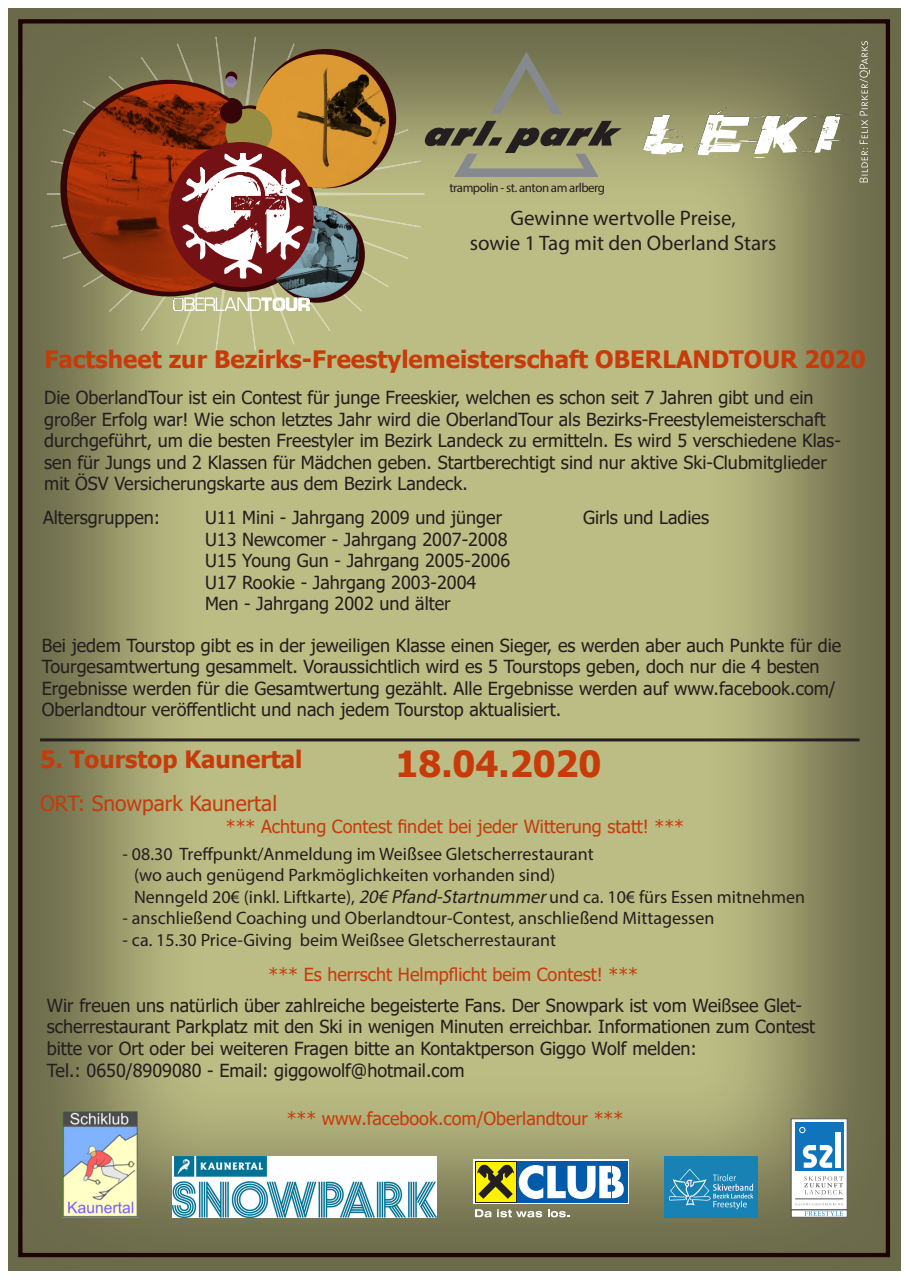
<style>
.page{position:relative;width:910px;height:1280px;background:#fff}
.page>*{position:absolute;margin:0;border:0;box-sizing:border-box;transform-origin:0 0}
.t1{font:700 36px "Tahoma";color:#c73b0b}
.t2{font:700 24px "Tahoma";color:#c73b0b}
.t3{font:21px "Myriad Pro";color:#231f20}
.t4{font:21px "Tahoma";color:#c73b0b}
.t5{font:18px/21.6px "Tahoma";color:#231f20}
.t6{font:18px "Myriad Pro";color:#231f20}
.t7{font:18px "Tahoma";color:#c73b0b}
.t8{font:12.9px "Myriad Pro";letter-spacing:-.035em;color:#231f20}
.s1{font-style:italic;font-size:19.05px}
</style>
<div class="page">
<div style="left:8px;top:8px;width:894px;height:1264px;background:#6b6a4a"></div>
<div style="left:14px;top:15px;width:876px;height:1244px;background:#231f20;opacity:.5"></div>
<svg style="left:860px;top:41px;width:10px;height:141px"></svg>
<svg style="left:46px;top:35px;width:379px;height:318px"></svg>
<svg style="left:60px;top:49px;width:336px;height:254px"></svg>
<img style="left:255px;top:54px;width:134px;height:134px">
<img style="left:309px;top:206px;width:50px;height:92px">
<svg style="left:225px;top:76px;width:11px;height:11px"></svg>
<img style="left:68px;top:84px;width:207px;height:208px">
<div style="left:225px;top:108px;width:47px;height:47px;background:#978e43;border-radius:50%"></div>
<div style="left:169px;top:142px;width:145px;height:145px;background:#731115;border-radius:50%"></div>
<div style="left:220px;top:101px;width:22px;height:23px;background:#350608;border-radius:50%"></div>
<img style="left:173px;top:154px;width:136px;height:156px">
<div style="left:791px;top:1118px;width:56px;height:92px;background:#fff;border:1px solid #57585a"></div>
<div style="left:795px;top:1123px;width:48px;height:48px;background:#1074bc"></div>
<svg style="left:803px;top:1145px;width:29px;height:23px"></svg>
<div style="left:835px;top:1133px;width:5px;height:35px;background:#fff"></div>
<svg style="left:795px;top:1203px;width:48px;height:2px"></svg>
<hr style="left:795px;top:1198px;width:48px;height:1px;background:#57585a">
<svg style="left:799px;top:1127px;width:6px;height:6px"></svg>
<svg style="left:804px;top:1176px;width:39px;height:18px"></svg>
<div style="left:791px;top:1210px;width:56px;height:7px;background:#fff"></div>
<svg style="left:805px;top:1211px;width:38px;height:5px"></svg>
<img style="left:665px;top:1157px;width:93px;height:60px">
<hr style="left:40px;top:738px;width:820px;height:3px;background:#231f20">
<svg style="left:474px;top:1160px;width:155px;height:44px"></svg>
<div style="left:475px;top:1161px;width:153px;height:41px;background:#015aaa"></div>
<div style="left:475px;top:1161px;width:42px;height:41px;background:#fff101"></div>
<svg style="left:477px;top:1164px;width:147px;height:35px"></svg>
<svg style="left:475px;top:1209px;width:67px;height:8px"></svg>
<svg style="left:548px;top:1209px;width:21px;height:8px"></svg>
<img style="left:63px;top:1112px;width:75px;height:105px">
<img style="left:644px;top:107px;width:207px;height:51px">
<svg style="left:425px;top:52px;width:197px;height:125px;background:#868663"></svg>
<img style="left:173px;top:1157px;width:264px;height:60px">
<p class="t8" style="left:449px;top:180px;width:157px">trampolin - st. anton am arlberg</p>
<p class="t3" style="left:510px;top:205px;width:227px">Gewinne wertvolle Preise,</p>
<p class="t3" style="left:470px;top:230px;width:308px">sowie 1 Tag mit den Oberland Stars</p>
<p class="t2" style="left:44px;top:342px;width:823px">Factsheet zur Bezirks-Freestylemeisterschaft OBERLANDTOUR 2020</p>
<p class="t5" style="left:44px;top:388px;width:798px">Die OberlandTour ist ein Contest für junge Freeskier, welchen es schon seit 7 Jahren gibt und ein großer Erfolg war! Wie schon letztes Jahr wird die OberlandTour als Bezirks-Freestylemeisterschaft durchgeführt, um die besten Freestyler im Bezirk Landeck zu ermitteln. Es wird 5 verschiedene Klas&shy;sen für Jungs und 2 Klassen für Mädchen geben. Startberechtigt sind nur aktive Ski-Clubmitglieder mit ÖSV Versicherungskarte aus dem Bezirk Landeck.</p>
<p class="t5" style="left:43px;top:508px;width:119px">Altersgruppen:</p>
<p class="t5" style="left:205px;top:508px;width:299px">U11 Mini - Jahrgang 2009 und jünger</p>
<p class="t5" style="left:583px;top:508px;width:128px">Girls und Ladies</p>
<p class="t5" style="left:205px;top:529px;width:304px">U13 Newcomer - Jahrgang 2007-2008</p>
<p class="t5" style="left:205px;top:551px;width:307px">U15 Young Gun - Jahrgang 2005-2006</p>
<p class="t5" style="left:205px;top:572px;width:273px">U17 Rookie - Jahrgang 2003-2004</p>
<p class="t5" style="left:205px;top:594px;width:247px">Men - Jahrgang 2002 und älter</p>
<p class="t5" style="left:42px;top:635px;width:801px">Bei jedem Tourstop gibt es in der jeweiligen Klasse einen Sieger, es werden aber auch Punkte für die Tourgesamtwertung gesammelt. Voraussichtlich wird es 5 Tourstops geben, doch nur die 4 besten Ergebnisse werden für die Gesamtwertung gezählt. Alle Ergebnisse werden auf www.facebook.com/ Oberlandtour veröffentlicht und nach jedem Tourstop aktualisiert.</p>
<p class="t2" style="left:40px;top:742px;width:264px">5. Tourstop Kaunertal</p>
<p class="t4" style="left:40px;top:789px;width:239px">ORT: Snowpark Kaunertal</p>
<p class="t1" style="left:395px;top:738px;width:207px">18.04.2020</p>
<p class="t7" style="left:226px;top:814px;width:460px">*** Achtung Contest findet bei jeder Witterung statt! ***</p>
<p class="t6" style="left:123px;top:842px;width:472px">- 08.30 Treffpunkt/Anmeldung im Weißsee Gletscherrestaurant</p>
<p class="t6" style="left:134px;top:864px;width:423px">(wo auch genügend Parkmöglichkeiten vorhanden sind)</p>
<p class="t6" style="left:134px;top:886px;width:673px">Nenngeld 20€ (inkl. Liftkarte), <span class="s1">20€ Pfand-Startnummer</span>und ca. 10€ fürs Essen mitnehmen</p>
<p class="t6" style="left:123px;top:907px;width:593px">- anschließend Coaching und Oberlandtour-Contest, anschließend Mittagessen</p>
<p class="t6" style="left:123px;top:929px;width:435px">- ca. 15.30 Price-Giving beim Weißsee Gletscherrestaurant</p>
<p class="t7" style="left:269px;top:962px;width:371px">*** Es herrscht Helmpflicht beim Contest! ***</p>
<p class="t5" style="left:47px;top:995px;width:770px">Wir freuen uns natürlich über zahlreiche begeisterte Fans. Der Snowpark ist vom Weißsee Glet&shy;scherrestaurant Parkplatz mit den Ski in wenigen Minuten erreichbar. Informationen zum Contest bitte vor Ort oder bei weiteren Fragen bitte an Kontaktperson Giggo Wolf melden:</p>
<p class="t5" style="left:47px;top:1060px;width:419px">Tel.: 0650/8909080 - Email: giggowolf@hotmail.com</p>
<p class="t7" style="left:287px;top:1107px;width:338px">*** www.facebook.com/Oberlandtour ***</p>
</div>
